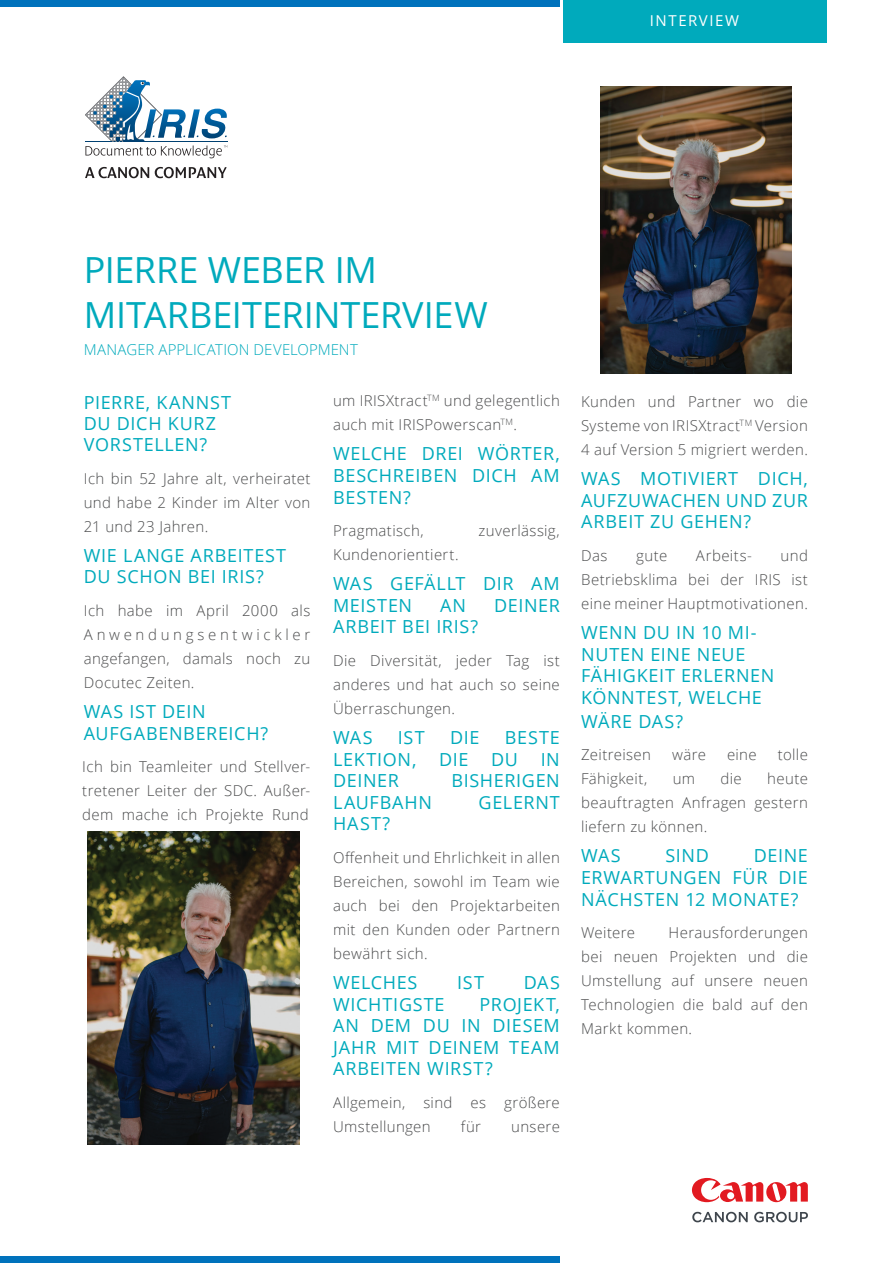
<style>
.page{position:relative;width:893px;height:1263px;background:#fff}
.page>*{position:absolute;margin:0;border:0;box-sizing:border-box;transform-origin:0 0}
.t1{font:36px/45px "Open Sans";letter-spacing:-.005em;color:#00aabc}
.t2{font:18px/21.6px "Open Sans";letter-spacing:.035em;color:#00aabc}
.t3{font:300 15px/24px "Open Sans";letter-spacing:.025em;color:#4b4c4d;text-align:justify}
.t4{font:300 15px "Open Sans";letter-spacing:.005em;color:#00aabc}
.t5{font:15px "Open Sans";letter-spacing:.105em;color:#fff}
</style>
<div class="page">
<div style="left:563px;top:0;width:263px;height:43px;background:#00aabc"></div>
<img style="left:600px;top:87px;width:191px;height:286px">
<img style="left:87px;top:832px;width:213px;height:313px">
<svg style="left:692px;top:1212px;width:56px;height:10px"></svg>
<svg style="left:754px;top:1212px;width:54px;height:10px"></svg>
<svg style="left:692px;top:1178px;width:116px;height:24px"></svg>
<svg style="left:85px;top:77px;width:142px;height:81px"></svg>
<svg style="left:85px;top:167px;width:64px;height:11px"></svg>
<svg style="left:155px;top:167px;width:72px;height:11px"></svg>
<div style="left:0;top:0;width:560px;height:6px;background:#0072bc"></div>
<div style="left:0;top:1256px;width:560px;height:7px;background:#0072bc"></div>
<p class="t5" style="left:650px;top:10px;width:91px">INTERVIEW</p>
<h1 class="t1" style="left:84px;top:247px;width:405px">PIERRE WEBER IM<br>MITARBEITERINTERVIEW</h1>
<p class="t4" style="left:84px;top:339px;width:275px">MANAGER APPLICATION DEVELOPMENT</p>
<p class="t2" style="left:84px;top:392px;width:149px;line-height:21px">PIERRE, KANNST<br>DU DICH KURZ<br>VORSTELLEN?</p>
<p class="t3" style="left:84px;top:466px;width:228px">Ich bin 52 Jahre alt, verheiratet und habe 2 Kinder im Alter von 21 und 23 Jahren.</p>
<p class="t2" style="left:84px;top:544px;width:204px">WIE LANGE ARBEITEST<br>DU SCHON BEI IRIS?</p>
<p class="t3" style="left:84px;top:598px;width:228px">Ich habe im April 2000 als Anwendungsentwickler angefangen, damals noch zu Docutec Zeiten.</p>
<p class="t2" style="left:84px;top:700px;width:186px">WAS IST DEIN<br>AUFGABENBEREICH?</p>
<p class="t3" style="left:82px;top:754px;width:229px">Ich bin Teamleiter und Stellver&shy;tretener Leiter der SDC. Außer&shy;dem mache ich Projekte Rund</p>
<p class="t3" style="left:333px;top:388px;width:228px">um IRISXtract<sup>TM</sup> und gelegentlich auch mit IRISPowerscan<sup>TM</sup>.</p>
<p class="t2" style="left:333px;top:442px;width:228px;text-align:justify">WELCHE DREI WÖRTER, BESCHREIBEN DICH AM BESTEN?</p>
<p class="t3" style="left:333px;top:518px;width:92px">Pragmatisch,</p>
<p class="t3" style="left:478px;top:518px;width:83px">zuverlässig,</p>
<p class="t3" style="left:333px;top:542px;width:127px">Kundenorientiert.</p>
<p class="t2" style="left:333px;top:572px;width:228px">WAS GEFÄLLT DIR AM<br>MEISTEN</p>
<p class="t2" style="left:440px;top:594px;width:27px">AN</p>
<p class="t2" style="left:494px;top:594px;width:67px">DEINER</p>
<p class="t2" style="left:333px;top:615px;width:147px">ARBEIT BEI IRIS?</p>
<p class="t3" style="left:333px;top:648px;width:228px">Die Diversität, jeder Tag ist anderes und hat auch so seine Überraschungen.</p>
<p class="t2" style="left:333px;top:726px;width:41px">WAS</p>
<p class="t2" style="left:398px;top:726px;width:28px">IST</p>
<p class="t2" style="left:450px;top:726px;width:31px">DIE</p>
<p class="t2" style="left:505px;top:726px;width:57px">BESTE</p>
<p class="t2" style="left:333px;top:748px;width:85px">LEKTION,</p>
<p class="t2" style="left:439px;top:748px;width:31px">DIE</p>
<p class="t2" style="left:491px;top:748px;width:28px">DU</p>
<p class="t2" style="left:541px;top:748px;width:21px">IN</p>
<p class="t2" style="left:333px;top:769px;width:67px">DEINER</p>
<p class="t2" style="left:451px;top:769px;width:110px">BISHERIGEN</p>
<p class="t2" style="left:333px;top:791px;width:100px">LAUFBAHN</p>
<p class="t2" style="left:479px;top:791px;width:83px">GELERNT</p>
<p class="t2" style="left:333px;top:812px;width:59px">HAST?</p>
<p class="t3" style="left:333px;top:845px;width:228px">Offenheit und Ehrlichkeit in allen Bereichen, sowohl im Team wie auch bei den Projektarbeiten mit den Kunden oder Partnern bewährt sich.</p>
<p class="t2" style="left:333px;top:971px;width:86px">WELCHES</p>
<p class="t2" style="left:457px;top:971px;width:28px">IST</p>
<p class="t2" style="left:524px;top:971px;width:38px">DAS</p>
<p class="t2" style="left:333px;top:993px;width:113px">WICHTIGSTE</p>
<p class="t2" style="left:333px;top:993px;width:228px;text-align:justify;text-indent:147px">PROJEKT, AN DEM DU IN DIESEM JAHR MIT DEINEM TEAM ARBEITEN WIRST?</p>
<p class="t3" style="left:333px;top:1090px;width:228px">Allgemein, sind es größere<br>Umstellungen</p>
<p class="t3" style="left:461px;top:1114px;width:22px">für</p>
<p class="t3" style="left:511px;top:1114px;width:50px">unsere</p>
<p class="t3" style="left:581px;top:389px;width:228px">Kunden und Partner wo die Systeme von IRISXtract<sup>TM</sup> Version 4 auf Version 5 migriert werden.</p>
<p class="t2" style="left:581px;top:467px;width:228px;text-align:justify">WAS MOTIVIERT DICH, AUFZUWACHEN UND ZUR ARBEIT ZU GEHEN?</p>
<p class="t3" style="left:581px;top:543px;width:28px">Das</p>
<p class="t3" style="left:636px;top:543px;width:33px">gute</p>
<p class="t3" style="left:696px;top:543px;width:57px">Arbeits-</p>
<p class="t3" style="left:581px;top:543px;width:228px;text-indent:199px">und Betriebsklima bei der IRIS ist eine meiner Hauptmotivationen.</p>
<p class="t2" style="left:581px;top:621px;width:195px">WENN DU IN 10 MI-<br>NUTEN EINE NEUE<br>FÄHIGKEIT ERLERNEN<br>KÖNNTEST, WELCHE</p>
<p class="t2" style="left:581px;top:710px;width:104px">WÄRE DAS?</p>
<p class="t3" style="left:581px;top:742px;width:71px">Zeitreisen</p>
<p class="t3" style="left:672px;top:742px;width:35px">wäre</p>
<p class="t3" style="left:727px;top:742px;width:31px">eine</p>
<p class="t3" style="left:778px;top:742px;width:32px">tolle</p>
<p class="t3" style="left:581px;top:766px;width:68px">Fähigkeit,</p>
<p class="t3" style="left:673px;top:766px;width:24px">um</p>
<p class="t3" style="left:721px;top:766px;width:23px">die</p>
<p class="t3" style="left:581px;top:766px;width:228px;text-indent:186px">heute beauftragten Anfragen gestern liefern zu können.</p>
<p class="t2" style="left:581px;top:844px;width:41px">WAS</p>
<p class="t2" style="left:665px;top:844px;width:45px">SIND</p>
<p class="t2" style="left:581px;top:844px;width:228px;text-align:justify;text-indent:173px">DEINE ERWARTUNGEN FÜR DIE NÄCHSTEN 12 MONATE?</p>
<p class="t3" style="left:581px;top:920px;width:55px">Weitere</p>
<p class="t3" style="left:581px;top:920px;width:228px;text-indent:87px">Herausforderungen bei neuen Projekten und die Umstellung auf unsere neuen Technologien die bald auf den Markt kommen.</p>
</div>
